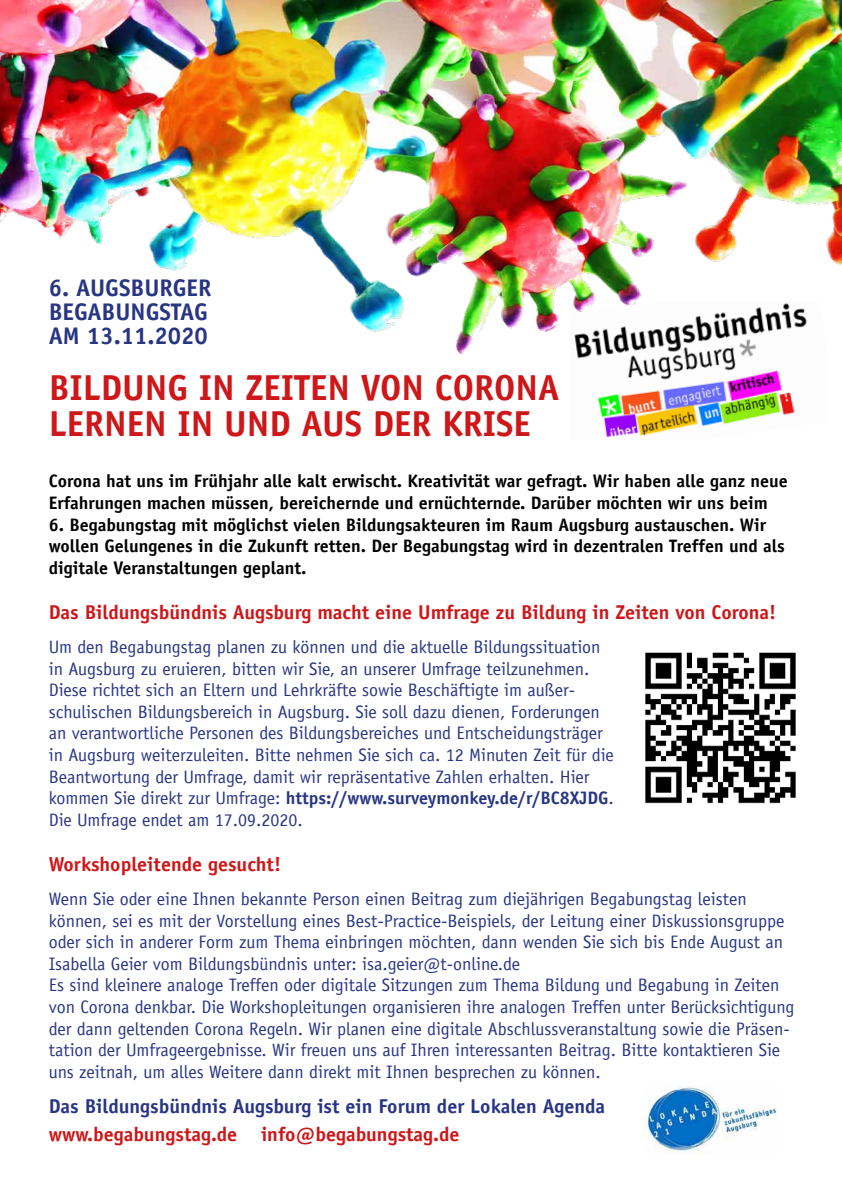
<style>
.page{position:relative;width:842px;height:1191px;background:#fff}
.page>*{position:absolute;margin:0;border:0;box-sizing:border-box;transform-origin:0 0}
.t1{font:700 36px/36px "Officina Sans";color:#cd1719}
.t2{font:700 24px/24px "Officina Sans";color:#283583}
.t3{font:700 20px "Officina Sans";color:#cd1719}
.t4{font:700 20px "Officina Sans";color:#283583}
.t5{font:18px/21.6px "Officina Sans";color:#283583}
.t6{font:700 18px/21.6px "Officina Sans";color:#000}
.s1{font-weight:700}
</style>
<div class="page">
<img style="left:0;top:0;width:842px;height:355px">
<img style="left:645px;top:652px;width:151px;height:152px">
<img style="left:644px;top:1087px;width:133px;height:67px">
<img style="left:569px;top:301px;width:259px;height:137px">
<h2 class="t2" style="left:49px;top:275px;width:164px">6. AUGSBURGER<br>BEGABUNGSTAG<br>AM 13.11.2020</h2>
<h1 class="t1" style="left:49px;top:369px;width:536px">BILDUNG IN ZEITEN VON CORONA -<br>LERNEN IN UND AUS DER KRISE</h1>
<p class="t6" style="left:49px;top:470px;width:740px">Corona hat uns im Frühjahr alle kalt erwischt. Kreativität war gefragt. Wir haben alle ganz neue<br>Erfahrungen machen müssen, bereichernde und ernüchternde. Darüber möchten wir uns beim</p>
<p class="t6" style="left:49px;top:513px;width:737px">6. Begabungstag mit möglichst vielen Bildungsakteuren im Raum Augsburg austauschen. Wir wollen Gelungenes in die Zukunft retten. Der Begabungstag wird in dezentralen Treffen und als digitale Veranstaltungen geplant.</p>
<p class="t3" style="left:49px;top:600px;width:729px">Das Bildungsbündnis Augsburg macht eine Umfrage zu Bildung in Zeiten von Corona!</p>
<p class="t5" style="left:49px;top:636px;width:567px">Um den Begabungstag planen zu können und die aktuelle Bildungssituation in Augsburg zu eruieren, bitten wir Sie, an unserer Umfrage teilzunehmen.<br>Diese richtet sich an Eltern und Lehrkräfte sowie Beschäftigte im außer&shy;schulischen Bildungsbereich in Augsburg. Sie soll dazu dienen, Forderungen an verantwortliche Personen des Bildungsbereiches und Entscheidungsträger in Augsburg weiterzuleiten. Bitte nehmen Sie sich ca. 12 Minuten Zeit für die Beantwortung der Umfrage, damit wir repräsentative Zahlen erhalten. Hier kommen Sie direkt zur Umfrage: <span class="s1">https://www.surveymonkey.de/r/BC8XJDG</span>.<br>Die Umfrage endet am 17.09.2020.</p>
<p class="t3" style="left:49px;top:852px;width:234px">Workshopleitende gesucht!</p>
<p class="t5" style="left:49px;top:888px;width:747px">Wenn Sie oder eine Ihnen bekannte Person einen Beitrag zum diejährigen Begabungstag leisten können, sei es mit der Vorstellung eines Best-Practice-Beispiels, der Leitung einer Diskussionsgruppe oder sich in anderer Form zum Thema einbringen möchten, dann wenden Sie sich bis Ende August an Isabella Geier vom Bildungsbündnis unter: isa.geier@t-online.de<br>Es sind kleinere analoge Treffen oder digitale Sitzungen zum Thema Bildung und Begabung in Zeiten von Corona denkbar. Die Workshopleitungen organisieren ihre analogen Treffen unter Berücksichtigung der dann geltenden Corona Regeln. Wir planen eine digitale Abschlussveranstaltung sowie die Präsen&shy;tation der Umfrageergebnisse. Wir freuen uns auf Ihren interessanten Beitrag. Bitte kontaktieren Sie uns zeitnah, um alles Weitere dann direkt mit Ihnen besprechen zu können.</p>
<p class="t4" style="left:49px;top:1093px;width:558px">Das Bildungsbündnis Augsburg ist ein Forum der Lokalen Agenda</p>
<p class="t3" style="left:49px;top:1121px;width:412px">www.begabungstag.de info@begabungstag.de</p>
</div>
